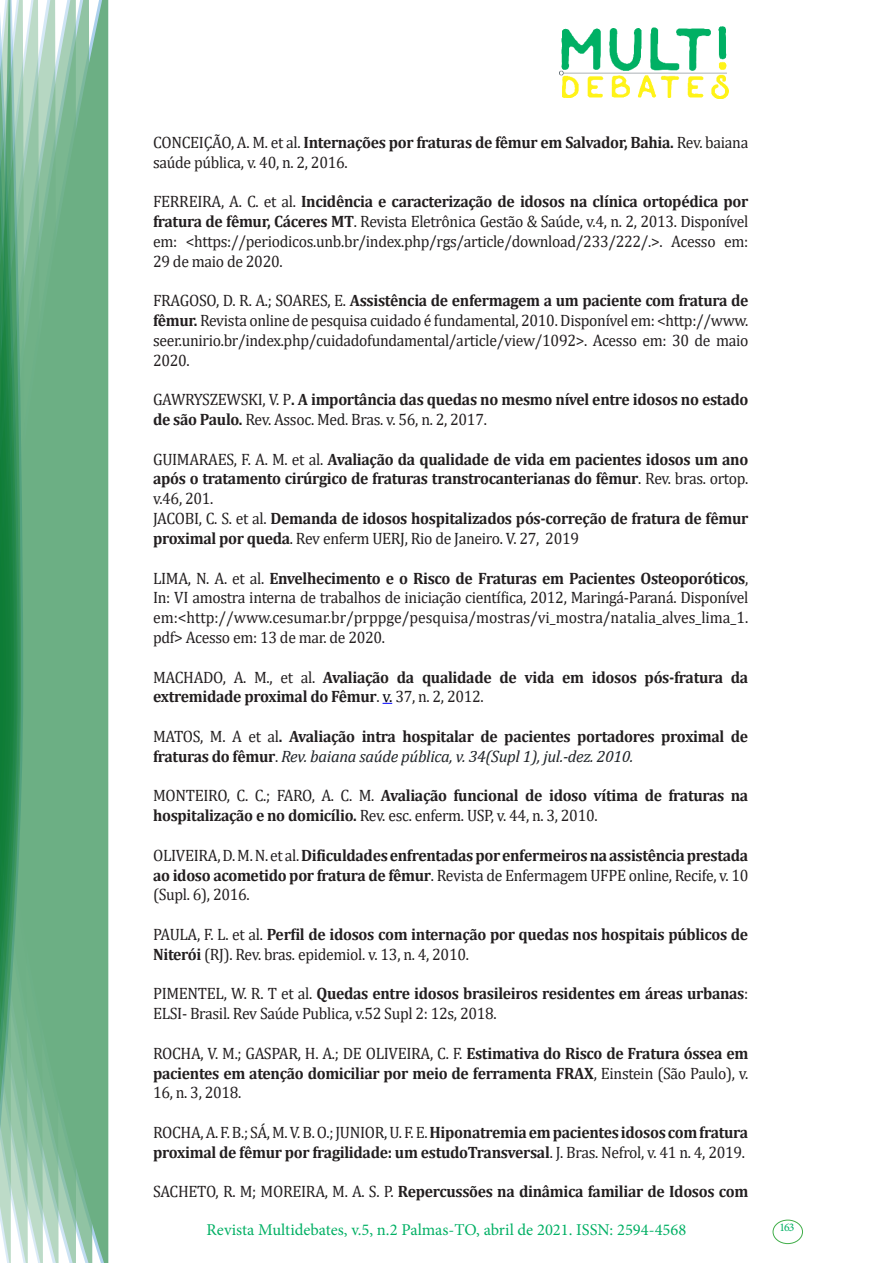
<style>
.page{position:relative;width:893px;height:1263px;background:#fff}
.page>*{position:absolute;margin:0;border:0;box-sizing:border-box;transform-origin:0 0}
.texto{font:700 16.5px/19.8px "Cambria";letter-spacing:-.02em;color:#231f20;scale:.95 1}
.texto-2{font:16.5px/19.8px "Cambria";letter-spacing:-.02em;color:#231f20;text-align:justify;scale:.95 1}
.t1{font:16.5px "Minion Pro";color:#00b064}
.t2{font:11.7px "Minion Pro";color:#00b064}
.s1{font-weight:700}
.s2{font-weight:400}
.s3{font-weight:400;color:#00000a}
.s4{font-weight:400;font-style:italic;color:#212529}
</style>
<div class="page">
<img style="left:559px;top:26px;width:169px;height:72px">
<div style="left:95px;top:0;width:14px;height:1263px;background:#6caf84"></div>
<svg style="left:79px;top:0;width:16px;height:1263px;background:#71b289"></svg>
<svg style="left:62px;top:0;width:17px;height:1263px;background:#75b48c"></svg>
<svg style="left:45px;top:0;width:17px;height:1263px;background:#7cb792"></svg>
<svg style="left:30px;top:0;width:15px;height:1263px;background:#80ba96"></svg>
<svg style="left:0;top:0;width:30px;height:1263px;background:#61a97f"></svg>
<div style="left:772px;top:1219px;width:31px;height:25px;border:1px solid #40ae49;border-radius:50%"></div>
<p class="texto-2" style="left:153px;top:132px;width:628px">CONCEIÇÃO, A. M. et al. <span class="s1">Internações por fraturas de fêmur em Salvador, Bahia.</span> Rev. baiana saúde pública, v. 40, n. 2, 2016.</p>
<p class="texto-2" style="left:153px;top:192px;width:628px">FERREIRA, A. C. et al. <span class="s1">Incidência e caracterização de idosos na clínica ortopédica por fratura de fêmur, Cáceres MT</span>. Revista Eletrônica Gestão &amp; Saúde, v.4, n. 2, 2013. Disponível em: &lt;https://periodicos.unb.br/index.php/rgs/article/download/233/222/.&gt;. Acesso em:<br>29 de maio de 2020.</p>
<p class="texto-2" style="left:153px;top:291px;width:628px">FRAGOSO, D. R. A.; SOARES, E. <span class="s1">Assistência de enfermagem a um paciente com fratura de fêmur.</span> Revista online de pesquisa cuidado é fundamental, 2010. Disponível em: &lt;http://www. seer.unirio.br/index.php/cuidadofundamental/article/view/1092&gt;. Acesso em: 30 de maio 2020.</p>
<p class="texto" style="left:153px;top:389px;width:628px"><span class="s2">GAWRYSZEWSKI, V. P</span>. A importância das quedas no mesmo nível entre idosos no estado de são Paulo. <span class="s2">Rev. Assoc. Med. Bras. v. 56, n. 2, 2017.</span></p>
<p class="texto" style="left:153px;top:449px;width:628px;text-align:justify"><span class="s2">GUIMARAES, F. A. M. et al.</span> Avaliação da qualidade de vida em pacientes idosos um ano após o tratamento cirúrgico de fraturas transtrocanterianas do fêmur<span class="s2">. Rev. bras. ortop. v.46, 201.</span></p>
<p class="texto" style="left:153px;top:508px;width:628px"><span class="s2">JACOBI, C. S. et al.</span> Demanda de idosos hospitalizados pós-correção de fratura de fêmur proximal por queda<span class="s2">. Rev enferm UERJ, Rio de Janeiro. V. 27, 2019</span></p>
<p class="texto-2" style="left:153px;top:568px;width:628px">LIMA, N. A. et al. <span class="s1">Envelhecimento e o Risco de Fraturas em Pacientes Osteoporóticos</span>, In: VI amostra interna de trabalhos de iniciação científica, 2012, Maringá-Paraná. Disponível em:&lt;http://www.cesumar.br/prppge/pesquisa/mostras/vi_mostra/natalia_alves_lima_1. pdf&gt; Acesso em: 13 de mar. de 2020.</p>
<p class="texto" style="left:153px;top:666px;width:628px"><span class="s2">MACHADO, A. M., et al.</span> Avaliação da qualidade de vida em idosos pós-fratura da extremidade proximal do Fêmur<span class="s2">.</span> <span class="s3">v.</span> <span class="s2">37, n. 2, 2012.</span></p>
<p class="texto" style="left:153px;top:726px;width:628px"><span class="s2">MATOS, M. A et al</span>. Avaliação intra hospitalar de pacientes portadores proximal de fraturas do fêmur<span class="s2">.</span> <span class="s4">Rev. baiana saúde pública, v. 34(Supl 1), jul.-dez. 2010.</span></p>
<p class="texto" style="left:153px;top:785px;width:628px"><span class="s2">MONTEIRO, C. C.; FARO, A. C. M.</span> Avaliação funcional de idoso vítima de fraturas na hospitalização e no domicílio. <span class="s2">Rev. esc. enferm. USP, v. 44, n. 3, 2010.</span></p>
<p class="texto" style="left:153px;top:845px;width:628px;text-align:justify"><span class="s2">OLIVEIRA, D. M. N. et al.</span> Dificuldades enfrentadas por enfermeiros na assistência prestada ao idoso acometido por fratura de fêmur<span class="s2">. Revista de Enfermagem UFPE online, Recife, v. 10 (Supl. 6), 2016.</span></p>
<p class="texto" style="left:153px;top:924px;width:628px"><span class="s2">PAULA, F. L. et al.</span> Perfil de idosos com internação por quedas nos hospitais públicos de<br>Niterói <span class="s2">(RJ). Rev. bras. epidemiol. v. 13, n. 4, 2010.</span></p>
<p class="texto-2" style="left:153px;top:984px;width:628px">PIMENTEL, W. R. T et al. <span class="s1">Quedas entre idosos brasileiros residentes em áreas urbanas</span>:<br>ELSI- Brasil. Rev Saúde Publica, v.52 Supl 2: 12s, 2018.</p>
<p class="texto" style="left:153px;top:1043px;width:628px;text-align:justify"><span class="s2">ROCHA, V. M.; GASPAR, H. A.; DE OLIVEIRA, C. F.</span> Estimativa do Risco de Fratura óssea em pacientes em atenção domiciliar por meio de ferramenta FRAX<span class="s2">, Einstein (São Paulo), v.<br>16, n. 3, 2018.</span></p>
<p class="texto" style="left:153px;top:1122px;width:628px"><span class="s2">ROCHA, A. F. B.; SÁ, M. V. B. O.; JUNIOR, U. F. E.</span> Hiponatremia em pacientes idosos com fratura proximal de fêmur por fragilidade: um estudoTransversal<span class="s2">. J. Bras. Nefrol, v. 41 n. 4, 2019.</span></p>
<p class="texto" style="left:153px;top:1181px;width:628px"><span class="s2">SACHETO, R. M; MOREIRA, M. A. S. P.</span> Repercussões na dinâmica familiar de Idosos com</p>
<p class="t1" style="left:207px;top:1218px;width:481px">Revista Multidebates, v.5, n.2 Palmas-TO, abril de 2021. ISSN: 2594-4568</p>
<p class="t2" style="left:779px;top:1219px;width:16px">163</p>
</div>
